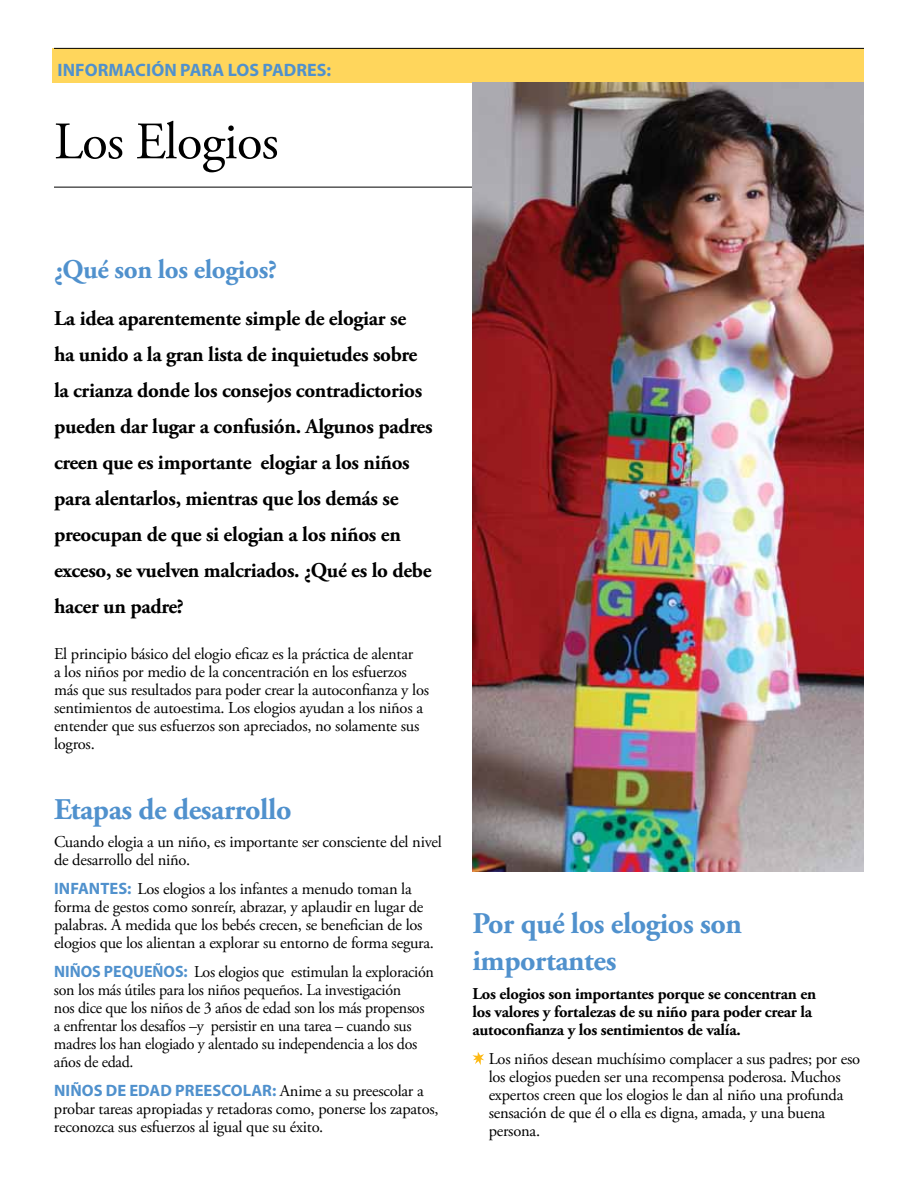
<style>
.page{position:relative;width:918px;height:1188px;background:#fff}
.page>*{position:absolute;margin:0;border:0;box-sizing:border-box;transform-origin:0 0}
.t1{font:52.5px "Adobe Garamond Pro";letter-spacing:-.015em;color:#000}
.t2{font:700 30px/37.5px "Adobe Garamond Pro";letter-spacing:-.015em;color:#5091cd}
.t3{font:700 27px "Adobe Garamond Pro";letter-spacing:-.015em;color:#5091cd}
.t4{font:700 21px/36px "Adobe Garamond Pro";letter-spacing:-.015em;color:#000}
.t5{font:700 18px "Myriad Pro";letter-spacing:.005em;color:#5091cd}
.t6{font:16.5px/18px "Adobe Garamond Pro";letter-spacing:-.015em;color:#000}
.t7{font:700 16.5px/18px "Adobe Garamond Pro";letter-spacing:-.015em;color:#000}
.t8{font:700 16.5px "Myriad Pro";letter-spacing:.005em;color:#5091cd}
.s1{font-family:"Myriad Pro";font-weight:700;color:#5091cd}
.s2{font-family:"Adobe Garamond Pro";font-weight:400;color:#000}
</style>
<div class="page">
<svg style="left:472px;top:1052px;width:12px;height:13px"></svg>
<div style="left:52px;top:48px;width:812px;height:34px;background:#ffd65c"></div>
<hr style="left:54px;top:48px;width:810px;height:1px;background:#000">
<hr style="left:54px;top:187px;width:810px;height:1px;background:#000">
<img style="left:472px;top:82px;width:392px;height:789px">
<p class="t5" style="left:58px;top:58px;width:275px">INFORMACIÓN PARA LOS PADRES:</p>
<h1 class="t1" style="left:54px;top:110px;width:226px">Los Elogios</h1>
<h3 class="t3" style="left:54px;top:254px;width:224px">¿Qué son los elogios?</h3>
<p class="t4" style="left:54px;top:301px;width:380px">La idea aparentemente simple de elogiar se<br>ha unido a la gran lista de inquietudes sobre la crianza donde los consejos contradictorios pueden dar lugar a confusión. Algunos padres creen que es importante elogiar a los niños para alentarlos, mientras que los demás se preocupan de que si elogian a los niños en exceso, se vuelven malcriados. ¿Qué es lo debe hacer un padre?</p>
<p class="t6" style="left:54px;top:645px;width:377px">El principio básico del elogio eficaz es la práctica de alentar<br>a los niños por medio de la concentración en los esfuerzos más que sus resultados para poder crear la autoconfianza y los sentimientos de autoestima. Los elogios ayudan a los niños a entender que sus esfuerzos son apreciados, no solamente sus logros.</p>
<h2 class="t2" style="left:54px;top:791px;width:239px">Etapas de desarrollo</h2>
<p class="t6" style="left:54px;top:834px;width:389px">Cuando elogia a un niño, es importante ser consciente del nivel de desarrollo del niño.</p>
<p class="t6" style="left:54px;top:881px;width:382px"><span class="s1">INFANTES:</span> Los elogios a los infantes a menudo toman la forma de gestos como sonreír, abrazar, y aplaudir en lugar de palabras. A medida que los bebés crecen, se benefician de los elogios que los alientan a explorar su entorno de forma segura.</p>
<p class="t6" style="left:54px;top:963px;width:381px"><span class="s1">NIÑOS PEQUEÑOS:</span> Los elogios que estimulan la exploración son los más útiles para los niños pequeños. La investigación<br>nos dice que los niños de 3 años de edad son los más propensos a enfrentar los desafíos –y persistir en una tarea – cuando sus madres los han elogiado y alentado su independencia a los dos años de edad.</p>
<p class="t8" style="left:54px;top:1080px;width:371px">NIÑOS DE EDAD PREESCOLAR: <span class="s2">Anime a su preescolar a</span></p>
<p class="t6" style="left:54px;top:1100px;width:386px">probar tareas apropiadas y retadoras como, ponerse los zapatos, reconozca sus esfuerzos al igual que su éxito.</p>
<h2 class="t2" style="left:472px;top:905px;width:271px">Por qué los elogios son importantes</h2>
<p class="t7" style="left:472px;top:985px;width:345px">Los elogios son importantes porque se concentran en los valores y fortalezas de su niño para poder crear la autoconfianza y los sentimientos de valía.</p>
<p class="t6" style="left:489px;top:1050px;width:373px">Los niños desean muchísimo complacer a sus padres; por eso los elogios pueden ser una recompensa poderosa. Muchos expertos creen que los elogios le dan al niño una profunda sensación de que él o ella es digna, amada, y una buena persona.</p>
</div>
